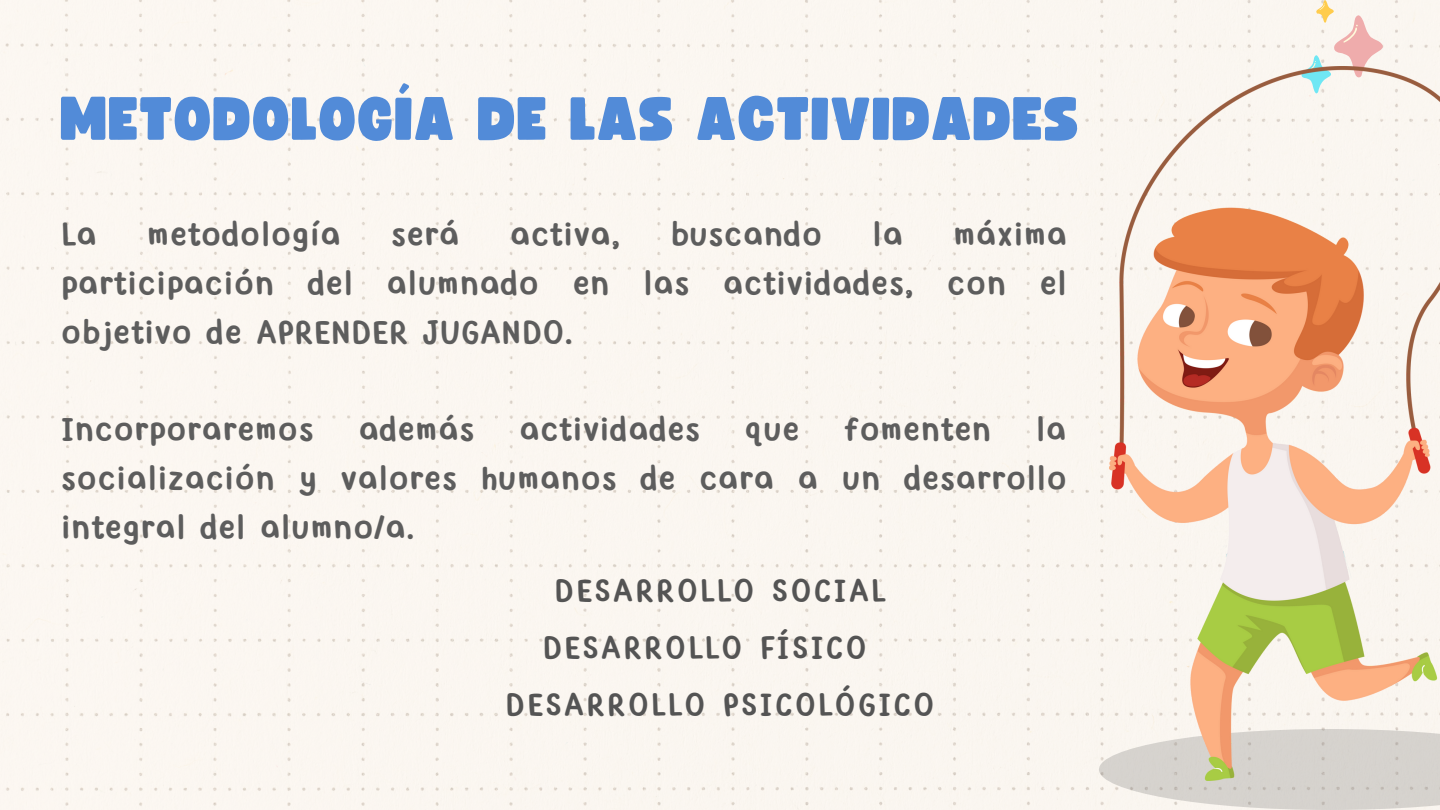
<style>
.page{position:relative;width:1440px;height:810px;background:#fbf6f1}
.page>*{position:absolute;margin:0;border:0;box-sizing:border-box;transform-origin:0 0}
.t1{font:60.1px "Funtastic";letter-spacing:.02em;color:#528bd8}
.t2{font:700 35px/48.8px "Yvesyvesdrawing";color:#5d5d5d;text-align:justify}
.t3{font:700 34px "Yvesyvesdrawing";letter-spacing:.05em;color:#545454}
</style>
<div class="page">
<svg style="left:1099px;top:729px;width:341px;height:81px"></svg>
<svg style="left:1300px;top:0;width:83px;height:66px"></svg>
<img style="left:1109px;top:66px;width:331px;height:714px">
<p class="t1" style="left:61px;top:92px;width:1020px">METODOLOGÍA DE LAS ACTIVIDADES</p>
<p class="t2" style="left:61px;top:213px;width:1008px;text-indent:892px">máxima participación del alumnado en las actividades, con el objetivo de APRENDER JUGANDO.</p>
<p class="t2" style="left:61px;top:213px;width:38px">La</p>
<p class="t2" style="left:147px;top:213px;width:196px">metodología</p>
<p class="t2" style="left:391px;top:213px;width:71px">será</p>
<p class="t2" style="left:510px;top:213px;width:113px">activa,</p>
<p class="t2" style="left:670px;top:213px;width:154px">buscando</p>
<p class="t2" style="left:872px;top:213px;width:33px">la</p>
<p class="t2" style="left:61px;top:408px;width:255px">Incorporaremos</p>
<p class="t2" style="left:358px;top:408px;width:118px">además</p>
<p class="t2" style="left:519px;top:408px;width:183px">actividades</p>
<p class="t2" style="left:745px;top:408px;width:57px">que</p>
<p class="t2" style="left:844px;top:408px;width:149px">fomenten</p>
<p class="t2" style="left:61px;top:408px;width:1008px;text-indent:975px">la socialización y valores humanos de cara a un desarrollo integral del alumno/a.</p>
<p class="t3" style="left:554px;top:577px;width:333px">DESARROLLO SOCIAL</p>
<p class="t3" style="left:542px;top:634px;width:326px">DESARROLLO FÍSICO</p>
<p class="t3" style="left:505px;top:691px;width:431px">DESARROLLO PSICOLÓGICO</p>
</div>
